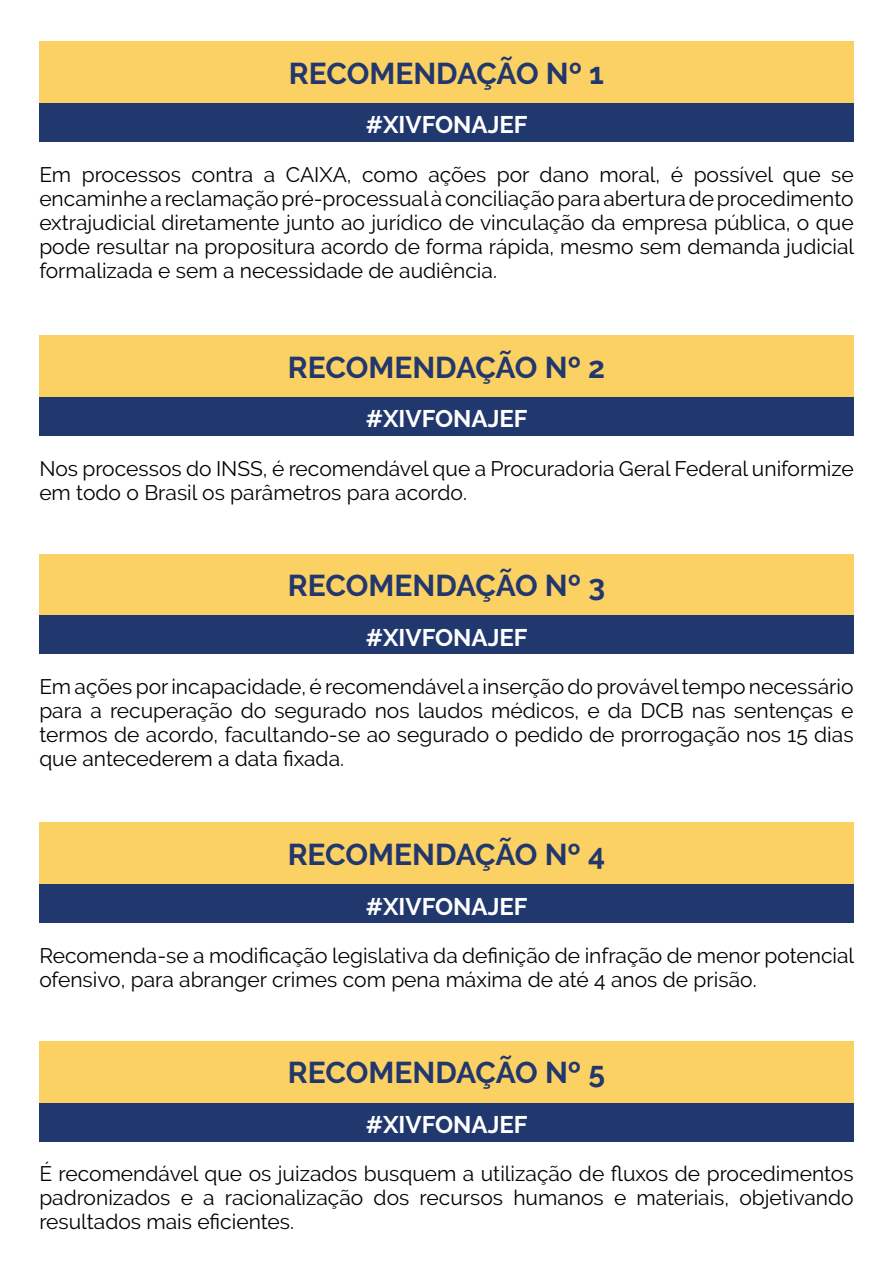
<style>
.page{position:relative;width:893px;height:1263px;background:#fff}
.page>*{position:absolute;margin:0;border:0;box-sizing:border-box;transform-origin:0 0}
.t1{font:700 30px "Raleway";letter-spacing:-.005em;color:#22376d}
.t2{font:700 24px "Raleway";color:#fff}
.t3{font:21px/24px "Raleway";color:#020203;text-align:justify}
</style>
<div class="page">
<div style="left:39px;top:41px;width:815px;height:62px;background:#fcd163"></div>
<div style="left:39px;top:335px;width:815px;height:62px;background:#fcd163"></div>
<div style="left:39px;top:554px;width:815px;height:61px;background:#fcd163"></div>
<div style="left:39px;top:822px;width:815px;height:62px;background:#fcd163"></div>
<div style="left:39px;top:1041px;width:815px;height:61px;background:#fcd163"></div>
<div style="left:39px;top:103px;width:815px;height:39px;background:#21386e"></div>
<div style="left:39px;top:397px;width:815px;height:39px;background:#21386e"></div>
<div style="left:39px;top:615px;width:815px;height:39px;background:#21386e"></div>
<div style="left:39px;top:884px;width:815px;height:39px;background:#21386e"></div>
<div style="left:39px;top:1102px;width:815px;height:39px;background:#21386e"></div>
<h1 class="t1" style="left:289px;top:56px;width:317px">RECOMENDAÇÃO Nº 1</h1>
<p class="t2" style="left:366px;top:111px;width:163px">#XIVFONAJEF</p>
<p class="t3" style="left:39px;top:162px;width:816px">Em processos contra a CAIXA, como ações por dano moral, é possível que se encaminhe a reclamação pré-processual à conciliação para abertura de procedimento extrajudicial diretamente junto ao jurídico de vinculação da empresa pública, o que pode resultar na propositura acordo de forma rápida, mesmo sem demanda judicial formalizada e sem a necessidade de audiência.</p>
<h1 class="t1" style="left:288px;top:350px;width:319px">RECOMENDAÇÃO Nº 2</h1>
<p class="t2" style="left:366px;top:405px;width:163px">#XIVFONAJEF</p>
<p class="t3" style="left:39px;top:456px;width:816px">Nos processos do INSS, é recomendável que a Procuradoria Geral Federal uniformize em todo o Brasil os parâmetros para acordo.</p>
<h1 class="t1" style="left:288px;top:568px;width:319px">RECOMENDAÇÃO Nº 3</h1>
<p class="t2" style="left:366px;top:624px;width:163px">#XIVFONAJEF</p>
<p class="t3" style="left:39px;top:674px;width:816px">Em ações por incapacidade, é recomendável a inserção do provável tempo necessário para a recuperação do segurado nos laudos médicos, e da DCB nas sentenças e termos de acordo, facultando-se ao segurado o pedido de prorrogação nos 15 dias que antecederem a data fixada.</p>
<h1 class="t1" style="left:288px;top:837px;width:319px">RECOMENDAÇÃO Nº 4</h1>
<p class="t2" style="left:366px;top:892px;width:163px">#XIVFONAJEF</p>
<p class="t3" style="left:39px;top:943px;width:816px">Recomenda-se a modificação legislativa da definição de infração de menor potencial ofensivo, para abranger crimes com pena máxima de até 4 anos de prisão.</p>
<h1 class="t1" style="left:288px;top:1055px;width:319px">RECOMENDAÇÃO Nº 5</h1>
<p class="t2" style="left:366px;top:1111px;width:163px">#XIVFONAJEF</p>
<p class="t3" style="left:39px;top:1162px;width:816px">É recomendável que os juizados busquem a utilização de fluxos de procedimentos padronizados e a racionalização dos recursos humanos e materiais, objetivando resultados mais eficientes.</p>
</div>
